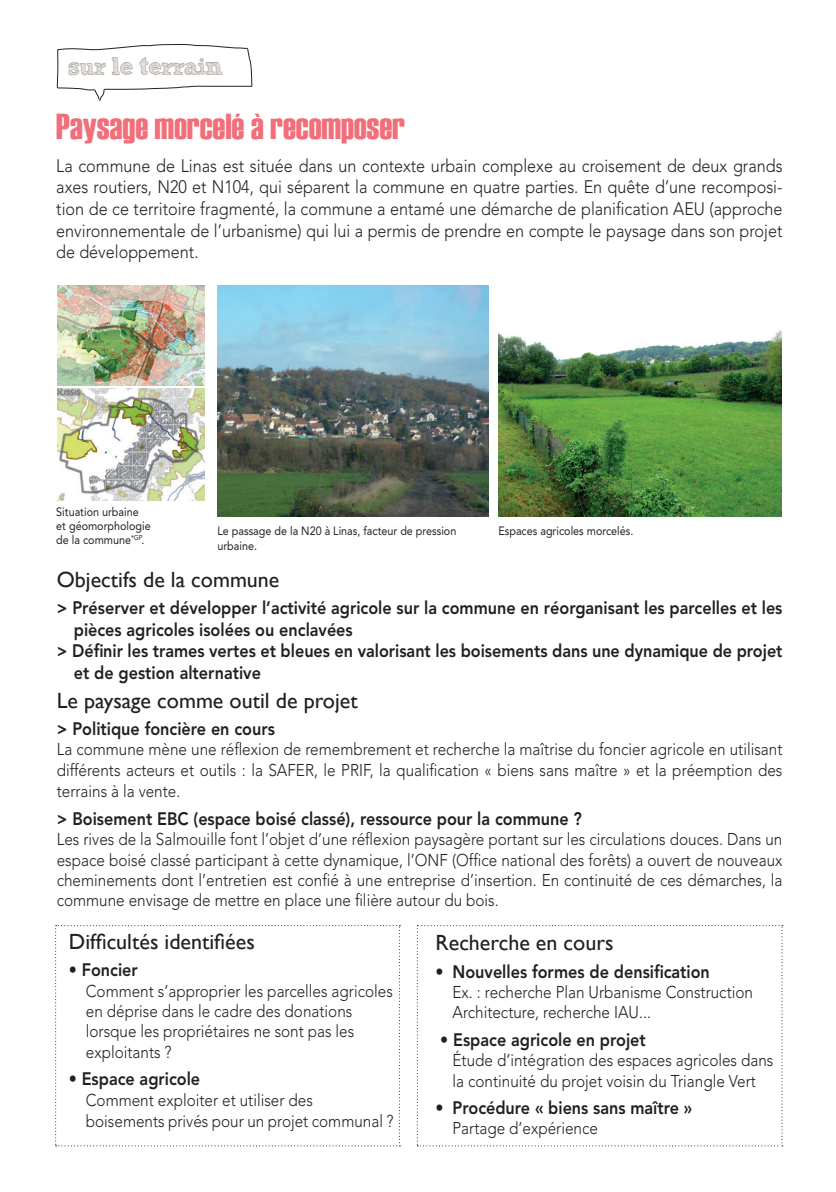
<style>
.page{position:relative;width:836px;height:1192px;background:#fff}
.page>*{position:absolute;margin:0;border:0;box-sizing:border-box;transform-origin:0 0}
.t1{font:36px "Haettenschweiler";color:#f16f7a}
.t2{font:24px "Caue";color:#a09990}
.t3{font:22px "Gill Sans";color:#231f20}
.t4{font:800 18px "Avenir";color:#231f20;scale:.9 1}
.t5{font:300 18px/21.6px "Avenir";color:#231f20;text-align:justify;scale:.9 1}
.t6{font:300 17px/20.4px "Avenir";color:#231f20;scale:.9 1}
.t7{font:12px/14.4px "Avenir";color:#231f20;scale:.9 1}
</style>
<div class="page">
<svg style="left:55px;top:925px;width:345px;height:221px"></svg>
<svg style="left:417px;top:925px;width:366px;height:221px"></svg>
<img style="left:218px;top:285px;width:270px;height:231px">
<img style="left:498px;top:330px;width:283px;height:186px">
<img style="left:57px;top:389px;width:148px;height:111px">
<img style="left:57px;top:285px;width:148px;height:101px">
<svg style="left:56px;top:44px;width:197px;height:57px"></svg>
<h2 class="t2" style="left:69px;top:57px;width:156px">Sur le terrain</h2>
<h1 class="t1" style="left:56px;top:107px;width:350px">Paysage morcelé à recomposer</h1>
<p class="t5" style="left:56px;top:155px;width:808px">La commune de Linas est située dans un contexte urbain complexe au croisement de deux grands axes routiers, N20 et N104, qui séparent la commune en quatre parties. En quête d’une recomposi&shy;tion de ce territoire fragmenté, la commune a entamé une démarche de planification AEU (approche environnementale de l’urbanisme) qui lui a permis de prendre en compte le paysage dans son projet de développement.</p>
<p class="t7" style="left:56px;top:504px;width:106px">Situation urbaine et géomorphologie de la commune<sup>*GP</sup>.</p>
<p class="t7" style="left:217px;top:524px;width:267px">Le passage de la N20 à Linas, facteur de pression urbaine.</p>
<p class="t7" style="left:498px;top:523px;width:152px">Espaces agricoles morcelés.</p>
<p class="t3" style="left:57px;top:566px;width:224px">Objectifs de la commune</p>
<p class="t4" style="left:57px;top:597px;width:808px">&gt; Préserver et développer l’activité agricole sur la commune en réorganisant les parcelles et les</p>
<p class="t4" style="left:74px;top:619px;width:311px">pièces agricoles isolées ou enclavées</p>
<p class="t4" style="left:57px;top:640px;width:808px">&gt; Définir les trames vertes et bleues en valorisant les boisements dans une dynamique de projet</p>
<p class="t4" style="left:74px;top:662px;width:210px">et de gestion alternative</p>
<p class="t3" style="left:57px;top:687px;width:302px">Le paysage comme outil de projet</p>
<p class="t4" style="left:57px;top:718px;width:244px">&gt; Politique foncière en cours</p>
<p class="t6" style="left:57px;top:739px;width:808px;line-height:21px;text-align:justify">La commune mène une réflexion de remembrement et recherche la maîtrise du foncier agricole en utilisant différents acteurs et outils : la SAFER, le PRIF, la qualification « biens sans maître » et la préemption des terrains à la vente.</p>
<p class="t4" style="left:57px;top:808px;width:585px">&gt; Boisement EBC (espace boisé classé), ressource pour la commune ?</p>
<p class="t6" style="left:57px;top:829px;width:808px;text-align:justify">Les rives de la Salmouille font l’objet d’une réflexion paysagère portant sur les circulations douces. Dans un espace boisé classé participant à cette dynamique, l’ONF (Office national des forêts) a ouvert de nouveaux cheminements dont l’entretien est confié à une entreprise d’insertion. En continuité de ces démarches, la commune envisage de mettre en place une filière autour du bois.</p>
<p class="t3" style="left:69px;top:928px;width:187px">Difficultés identifiées</p>
<p class="t4" style="left:69px;top:959px;width:78px">• Foncier</p>
<p class="t6" style="left:86px;top:980px;width:343px">Comment s’approprier les parcelles agricoles en déprise dans le cadre des donations lorsque les propriétaires ne sont pas les exploitants ?</p>
<p class="t4" style="left:69px;top:1068px;width:148px">• Espace agricole</p>
<p class="t6" style="left:86px;top:1089px;width:343px;line-height:21.6px">Comment exploiter et utiliser des boisements privés pour un projet communal ?</p>
<p class="t3" style="left:435px;top:930px;width:180px">Recherche en cours</p>
<p class="t4" style="left:435px;top:960px;width:306px">• Nouvelles formes de densification</p>
<p class="t6" style="left:453px;top:982px;width:335px">Ex. : recherche Plan Urbanisme Construction<br>Architecture, recherche IAU...</p>
<p class="t4" style="left:440px;top:1028px;width:230px">• Espace agricole en projet</p>
<p class="t6" style="left:453px;top:1050px;width:358px">Étude d’intégration des espaces agricoles dans la continuité du projet voisin du Triangle Vert</p>
<p class="t4" style="left:435px;top:1097px;width:287px">• Procédure « biens sans maître »</p>
<p class="t6" style="left:453px;top:1118px;width:163px">Partage d’expérience</p>
</div>
